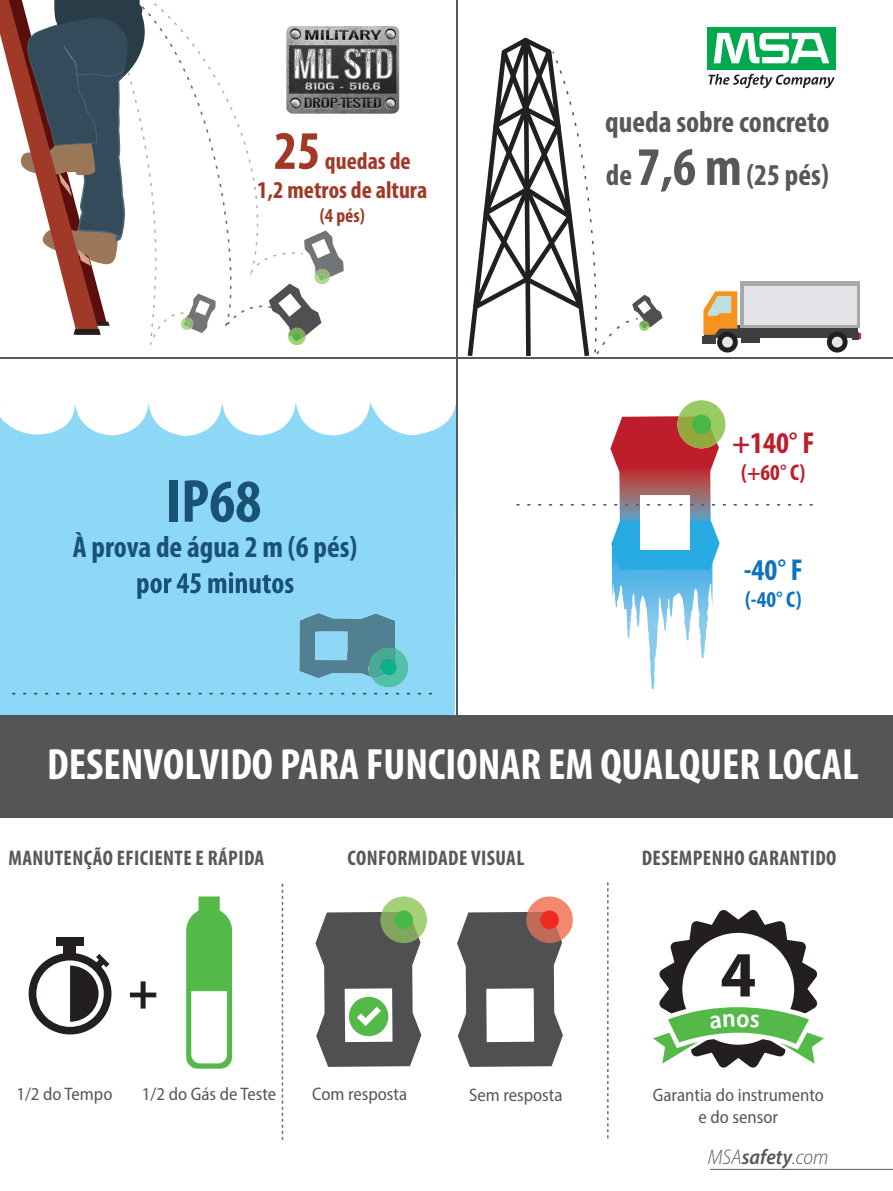
<style>
.page{position:relative;width:893px;height:1191px;background:#fff}
.page>*{position:absolute;margin:0;border:0;box-sizing:border-box;transform-origin:0 0}
.t1{font:700 64.95px "Myriad Pro";color:#231f20}
.t2{font:700 condensed 61.2px "Myriad Pro";color:#1a5275}
.t3{font:700 condensed 54.6px "Myriad Pro";color:#a03927}
.t4{font:700 51px "Myriad Pro";color:#231f20}
.t5{font:700 condensed 43.95px "Myriad Pro";color:#fff}
.t6{font:700 condensed 30.3px/53.1px "Myriad Pro";color:#57585a}
.t7{font:700 condensed 30.3px "Myriad Pro";color:#1a5275}
.t8{font:700 condensed 30.3px "Myriad Pro";color:#be1d2c}
.t9{font:700 condensed 30.3px "Myriad Pro";color:#1074bc}
.t10{font:700 condensed 24.3px/29.1px "Myriad Pro";color:#a03927}
.t11{font:700 condensed 22.8px "Myriad Pro";color:#be1d2c}
.t12{font:700 condensed 22.8px "Myriad Pro";color:#1074bc}
.t13{font:700 condensed 21.3px "Myriad Pro";letter-spacing:.02em;color:#57585a}
.t14{font:italic 300 semi-condensed 21.3px "Myriad Pro";color:#57585a}
.t15{font:700 condensed 19.65px "Myriad Pro";color:#a03927}
.t16{font:semi-condensed 18.15px/22.8px "Myriad Pro";color:#57585a;text-align:center}
.s1{font-size:54.6px}
.s2{font-weight:600}
</style>
<div class="page">
<svg style="left:468px;top:38px;width:194px;height:318px"></svg>
<svg style="left:0;top:401px;width:456px;height:314px;background:#97daf7"></svg>
<svg style="left:3px;top:401px;width:147px;height:1px"></svg>
<svg style="left:299px;top:606px;width:110px;height:81px;background:#69acbf"></svg>
<svg style="left:603px;top:400px;width:123px;height:289px"></svg>
<hr style="left:456px;top:0;width:1px;height:720px;background:#57585a">
<hr style="left:0;top:357px;width:893px;height:1px;background:#57585a">
<svg style="left:0;top:0;width:344px;height:345px"></svg>
<div style="left:704px;top:325px;width:154px;height:13px;background:#3e3e3f"></div>
<svg style="left:703px;top:291px;width:34px;height:44px"></svg>
<div style="left:740px;top:282px;width:120px;height:46px;background:#a8a9ad"></div>
<div style="left:744px;top:286px;width:113px;height:38px;background:#e2e4e7"></div>
<div style="left:827px;top:332px;width:21px;height:20px;background:#231f20;border-radius:50%"></div>
<div style="left:832px;top:337px;width:11px;height:10px;background:#e6e7e9;border-radius:50%"></div>
<div style="left:717px;top:332px;width:21px;height:20px;background:#231f20;border-radius:50%"></div>
<div style="left:722px;top:337px;width:11px;height:10px;background:#e6e7e9;border-radius:50%"></div>
<div style="left:740px;top:333px;width:19px;height:10px;background:#3e3e3f"></div>
<div style="left:702px;top:337px;width:13px;height:7px;background:#3e3e3f"></div>
<div style="left:852px;top:332px;width:7px;height:7px;background:#3e3e3f"></div>
<svg style="left:282px;top:883px;width:1px;height:256px"></svg>
<svg style="left:607px;top:882px;width:2px;height:256px"></svg>
<svg style="left:457px;top:896px;width:116px;height:171px"></svg>
<div style="left:540px;top:910px;width:19px;height:19px;background:#ee2a23;border-radius:50%"></div>
<svg style="left:315px;top:896px;width:112px;height:171px"></svg>
<svg style="left:186px;top:896px;width:46px;height:172px"></svg>
<div style="left:707px;top:27px;width:129px;height:43px;background:#00a94e"></div>
<svg style="left:714px;top:33px;width:115px;height:30px"></svg>
<svg style="left:708px;top:74px;width:127px;height:14px"></svg>
<hr style="left:710px;top:1169px;width:183px;height:1px;background:#57585a">
<div style="left:0;top:715px;width:893px;height:103px;background:#545557"></div>
<div style="left:63px;top:944px;width:13px;height:12px;background:#231f20"></div>
<div style="left:56px;top:937px;width:27px;height:9px;background:#231f20"></div>
<svg style="left:29px;top:953px;width:82px;height:81px"></svg>
<img style="left:286px;top:26px;width:113px;height:88px">
<svg style="left:137px;top:572px;width:157px;height:27px;background:#67abcc"></svg>
<svg style="left:653px;top:910px;width:171px;height:158px"></svg>
<h3 class="t3" style="left:274px;top:117px;width:48px">25</h3>
<h3 class="t10" style="left:257px;top:146px;width:172px;text-indent:68px">quedas de<br>1,2 metros de altura</h3>
<p class="t15" style="left:320px;top:203px;width:47px">(4 pés)</p>
<h2 class="t2" style="left:166px;top:463px;width:97px">IP68</h2>
<h3 class="t7" style="left:73px;top:527px;width:286px">À prova de água 2 m (6 pés)</h3>
<h3 class="t6" style="left:605px;top:95px;width:226px">queda sobre concreto de <span class="s1">7,6 m</span>(25 pés)</h3>
<h3 class="t8" style="left:732px;top:424px;width:84px">+140° F</h3>
<p class="t11" style="left:741px;top:458px;width:66px">(+60° C)</p>
<h3 class="t9" style="left:744px;top:550px;width:61px">-40° F</h3>
<p class="t12" style="left:745px;top:585px;width:58px">(-40° C)</p>
<h3 class="t5" style="left:47px;top:737px;width:813px">DESENVOLVIDO PARA FUNCIONAR EM QUALQUER LOCAL</h3>
<p class="t13" style="left:8px;top:845px;width:257px">MANUTENÇÃO EFICIENTE E RÁPIDA</p>
<h3 class="t4" style="left:128px;top:958px;width:32px">+</h3>
<p class="t13" style="left:348px;top:845px;width:178px">CONFORMIDADE VISUAL</p>
<p class="t13" style="left:642px;top:845px;width:196px">DESEMPENHO GARANTIDO</p>
<h1 class="t1" style="left:720px;top:932px;width:38px">4</h1>
<p class="t16" style="left:16px;top:1082px;width:97px">1/2 do Tempo</p>
<p class="t16" style="left:142px;top:1082px;width:136px">1/2 do Gás de Teste</p>
<p class="t16" style="left:312px;top:1082px;width:97px">Com resposta</p>
<p class="t16" style="left:469px;top:1082px;width:95px">Sem resposta</p>
<p class="t16" style="left:653px;top:1082px;width:173px">Garantia do instrumento e do sensor</p>
<p class="t14" style="left:708px;top:1144px;width:122px">MSA<span class="s2">safety</span>.com</p>
</div>
